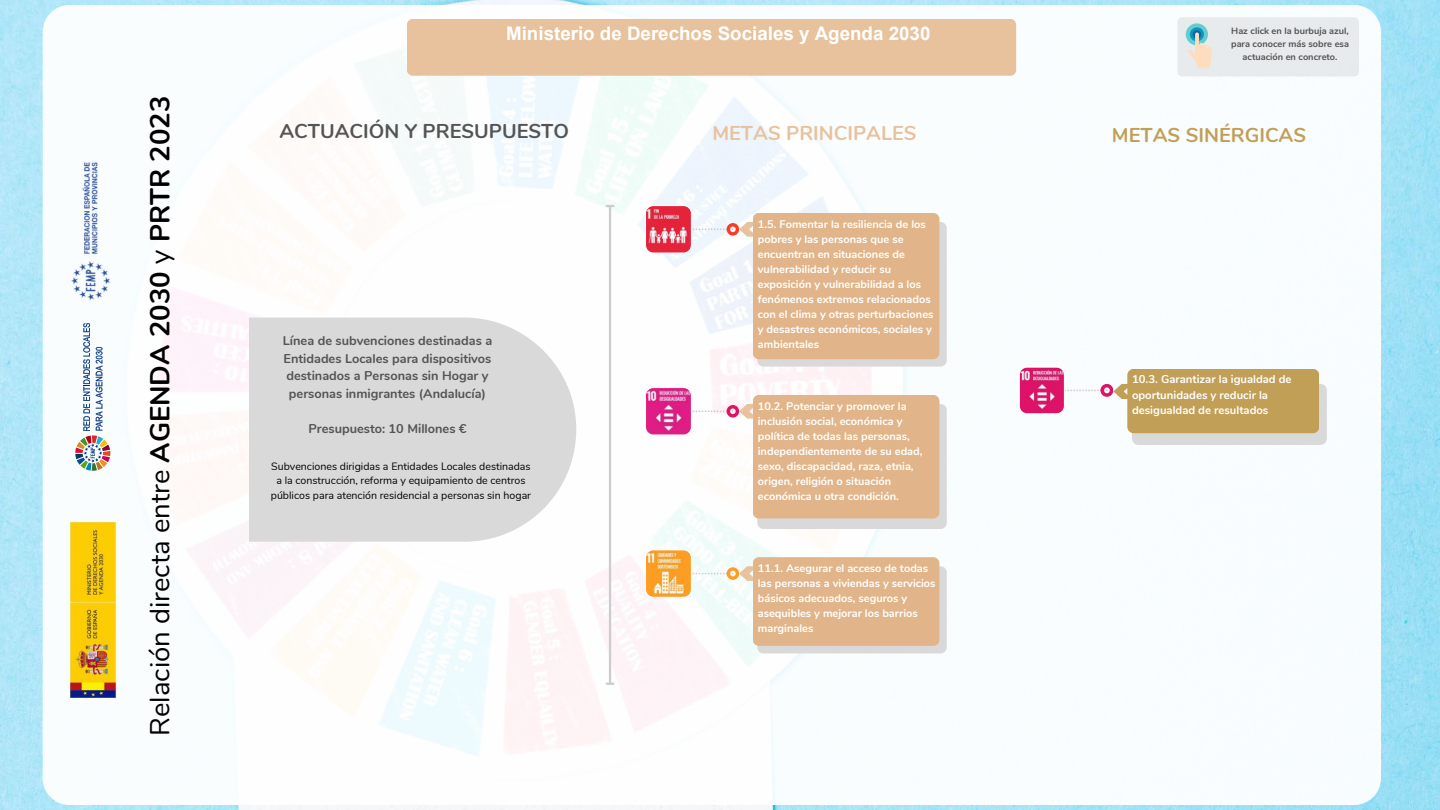
<style>
.page{position:relative;width:1440px;height:810px;background:#fff}
.page>*{position:absolute;margin:0;border:0;box-sizing:border-box;transform-origin:0 0}
.t1{font:27.5px "Nunito";color:#000}
.t2{font:700 20px "Nunito";color:#545454}
.t3{font:700 20px "Nunito";color:#e8c29c}
.t4{font:700 20px "Nunito";color:#c29f57}
.t5{font:700 18.8px "Arial";color:#fff}
.t6{font:700 12.7px/17.5px "Nunito";color:#545454;text-align:center}
.t7{font:700 11.3px/15.4px "Nunito";color:#fff}
.t8{font:700 11px/15px "Nunito";color:#fff}
.t9{font:10.6px/14.3px "Nunito";color:#000;text-align:center}
.t10{font:700 9.2px/12.7px "Nunito";color:#545454;text-align:center}
.s1{font-weight:700}
</style>
<div class="page">
<img style="left:0;top:0;width:1440px;height:810px">
<div style="left:43px;top:5px;width:1338px;height:800px;background:#fff;border-radius:27px"></div>
<svg style="left:75px;top:323px;width:35px;height:148px"></svg>
<img style="left:71px;top:162px;width:42px;height:138px">
<div style="left:407px;top:19px;width:609px;height:57px;background:#e8c29c;border-radius:6px"></div>
<svg style="left:249px;top:318px;width:327px;height:224px;background:#dbdbdb"></svg>
<hr style="left:609px;top:207px;width:2px;height:476px;background:#cecbcf">
<svg style="left:607px;top:683px;width:6px;height:2px"></svg>
<svg style="left:607px;top:205px;width:6px;height:2px"></svg>
<div style="left:1177px;top:17px;width:182px;height:60px;background:#e7ebec;border-radius:5px"></div>
<svg style="left:1186px;top:23px;width:22px;height:22px"></svg>
<div style="left:1190px;top:27px;width:14px;height:14px;background:#0896c7;border-radius:50%"></div>
<svg style="left:1193px;top:30px;width:8px;height:9px"></svg>
<svg style="left:1188px;top:33px;width:23px;height:35px"></svg>
<div style="left:757px;top:222px;width:190px;height:145px;background:#d9d9d9;border-radius:6px"></div>
<div style="left:753px;top:213px;width:186px;height:146px;background:#e1b589;border-radius:6px"></div>
<svg style="left:646px;top:205px;width:111px;height:49px"></svg>
<div style="left:1132px;top:384px;width:195px;height:61px;background:#d9d9d9;border-radius:6px"></div>
<div style="left:1127px;top:369px;width:192px;height:64px;background:#c29f57;border-radius:6px"></div>
<svg style="left:1019px;top:367px;width:113px;height:47px"></svg>
<img style="left:69px;top:522px;width:48px;height:176px">
<div style="left:757px;top:404px;width:190px;height:125px;background:#d9d9d9;border-radius:6px"></div>
<div style="left:753px;top:395px;width:186px;height:124px;background:#e1b589;border-radius:6px"></div>
<svg style="left:646px;top:387px;width:111px;height:48px"></svg>
<div style="left:757px;top:566px;width:190px;height:87px;background:#d9d9d9;border-radius:6px"></div>
<div style="left:753px;top:557px;width:186px;height:89px;background:#e1b589;border-radius:6px"></div>
<svg style="left:645px;top:549px;width:112px;height:49px"></svg>
<h1 class="t1" style="left:140px;top:736px;width:641px;rotate:-90deg">Relación directa entre <span class="s1">AGENDA 2030</span> y <span class="s1">PRTR 2023</span></h1>
<h3 class="t5" style="left:506px;top:20px;width:426px">Ministerio de Derechos Sociales y Agenda 2030</h3>
<p class="t10" style="left:1231px;top:24px;width:119px">Haz click en la burbuja azul, para conocer más sobre esa actuación en concreto.</p>
<h2 class="t2" style="left:279px;top:117px;width:291px">ACTUACIÓN Y PRESUPUESTO</h2>
<h2 class="t3" style="left:712px;top:119px;width:206px">METAS PRINCIPALES</h2>
<h2 class="t4" style="left:1112px;top:121px;width:196px">METAS SINÉRGICAS</h2>
<p class="t6" style="left:283px;top:331px;width:211px">Línea de subvenciones destinadas a Entidades Locales para dispositivos destinados a Personas sin Hogar y personas inmigrantes (Andalucía)</p>
<p class="t6" style="left:308px;top:419px;width:160px">Presupuesto: 10 Millones €</p>
<p class="t9" style="left:271px;top:458px;width:262px">Subvenciones dirigidas a Entidades Locales destinadas a la construcción, reforma y equipamiento de centros públicos para atención residencial a personas sin hogar</p>
<p class="t8" style="left:758px;top:216px;width:177px">1.5. Fomentar la resiliencia de los pobres y las personas que se encuentran en situaciones de vulnerabilidad y reducir su exposición y vulnerabilidad a los fenómenos extremos relacionados con el clima y otras perturbaciones y desastres económicos, sociales y ambientales</p>
<p class="t8" style="left:758px;top:398px;width:166px">10.2. Potenciar y promover la inclusión social, económica y política de todas las personas, independientemente de su edad, sexo, discapacidad, raza, etnia, origen, religión o situación económica u otra condición.</p>
<p class="t8" style="left:758px;top:560px;width:179px">11.1. Asegurar el acceso de todas las personas a viviendas y servicios básicos adecuados, seguros y asequibles y mejorar los barrios marginales</p>
<p class="t7" style="left:1132px;top:371px;width:161px">10.3. Garantizar la igualdad de oportunidades y reducir la desigualdad de resultados</p>
</div>
